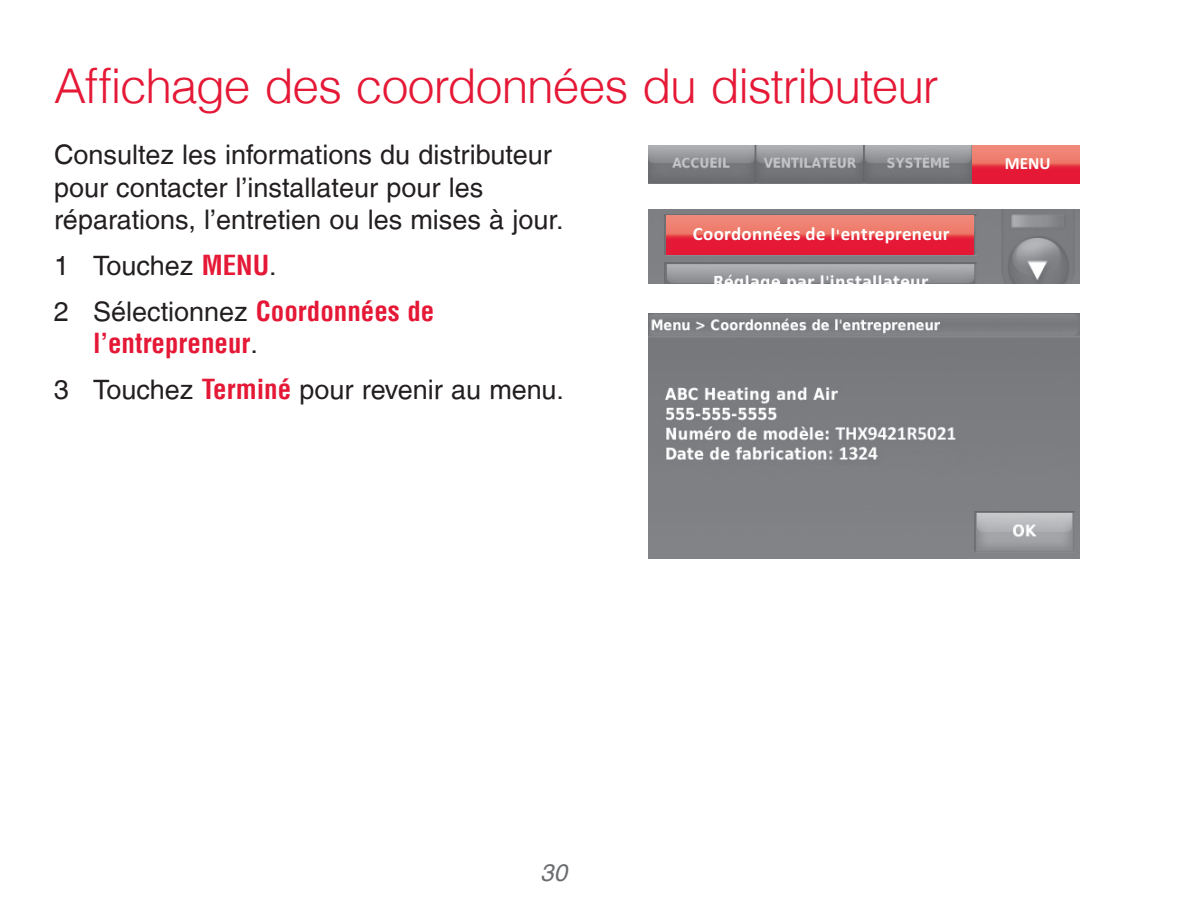
<style>
.page{position:relative;width:1188px;height:918px;background:#fff}
.page>*{position:absolute;margin:0;border:0;box-sizing:border-box;transform-origin:0 0}
.t1{font:300 48px "Helvetica LT";letter-spacing:-.025em;color:#e51836}
.t2{font:27px/32.4px "Helvetica LT";color:#231f20}
.t3{font:italic 24px "Helvetica LT";color:#6c6d70}
.t4{font:700 18.9px "Calibri";letter-spacing:.02em;color:#fff}
.t5{font:700 17.1px "Calibri";color:#fff}
.s1{font-weight:700;font-stretch:condensed;color:#e51836}
</style>
<div class="page">
<img style="left:648px;top:145px;width:432px;height:39px">
<svg style="left:972px;top:145px;width:108px;height:38px"></svg>
<img style="left:648px;top:209px;width:432px;height:75px">
<svg style="left:667px;top:216px;width:307px;height:38px"></svg>
<img style="left:648px;top:313px;width:432px;height:245px">
<h1 class="t1" style="left:54px;top:56px;width:886px">Affichage des coordonnées du distributeur</h1>
<p class="t2" style="left:54px;top:139px;width:511px">Consultez les informations du distributeur pour contacter l’installateur pour les réparations, l’entretien ou les mises à jour.</p>
<p class="t2" style="left:54px;top:243px;width:382px;line-height:45.9px">1 Touchez <span class="s1">MENU</span>.<br>2 Sélectionnez <span class="s1">Coordonnées de</span></p>
<p class="t2" style="left:54px;top:321px;width:512px;line-height:45.9px;text-indent:39px"><span class="s1">l’entrepreneur</span>.<br>3 Touchez <span class="s1">Terminé</span> pour revenir au menu.</p>
<p class="t4" style="left:693px;top:222px;width:258px">Coordonnées de I entrepreneur</p>
<p class="t5" style="left:1005px;top:153px;width:47px">MENU</p>
<p class="t3" style="left:540px;top:859px;width:28px">30</p>
</div>
